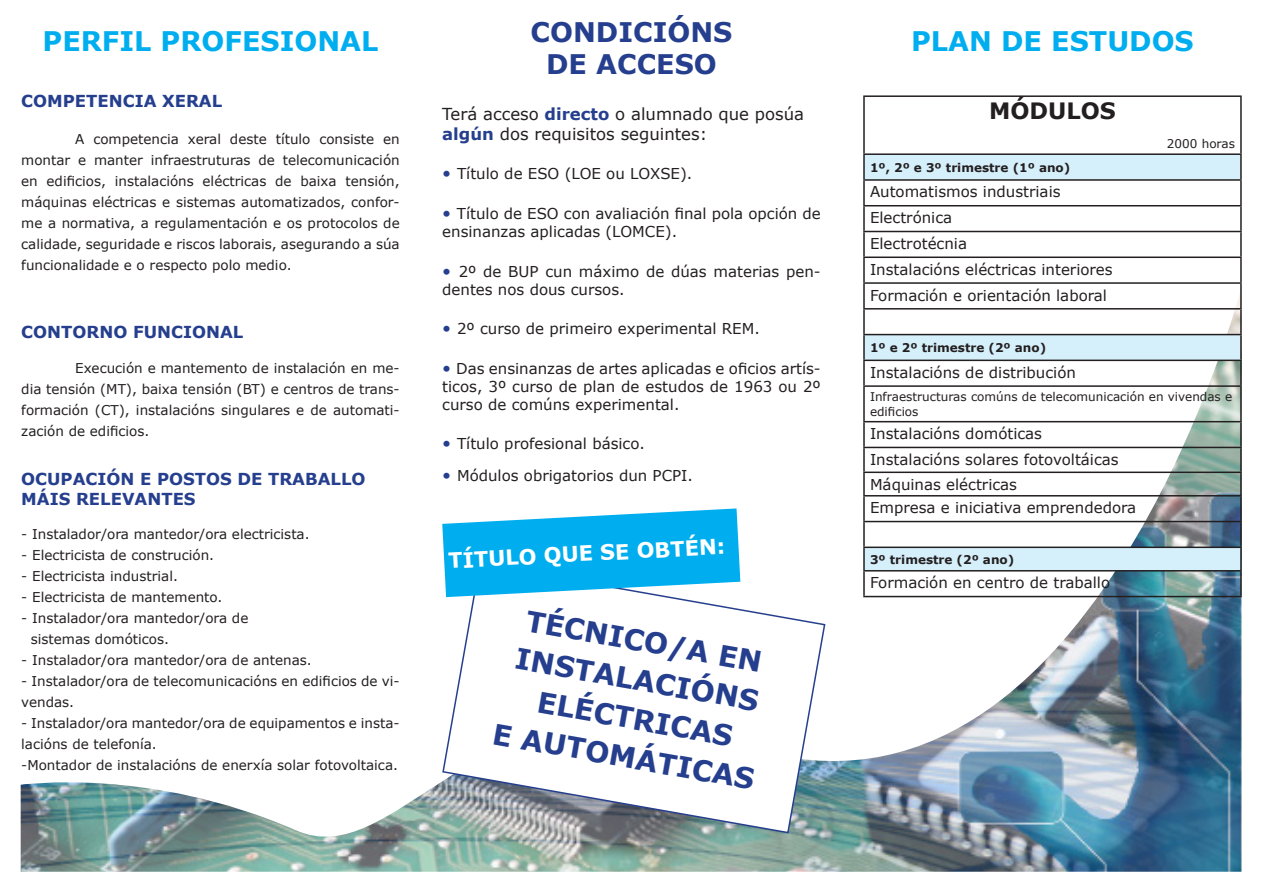
<style>
.page{position:relative;width:1263px;height:893px;background:#fff}
.page>*{position:absolute;margin:0;border:0;box-sizing:border-box;transform-origin:0 0}
.t1{font:700 28.5px/39px "Verdana";color:#253f8e;text-align:center}
.t2{font:700 27px "Verdana";color:#00aeef}
.t3{font:700 27px/32.4px "Verdana";color:#253f8e;text-align:center}
.t4{font:700 22.5px "Verdana";color:#231f20}
.t5{font:700 21px "Verdana";color:#fff}
.t6{font:700 16.5px/19.8px "Verdana";color:#253f8e}
.t7{font:16.5px/19.8px "Verdana";color:#231f20}
.t8{font:15px/18px "Verdana";color:#231f20}
.t9{font:13.5px/21px "Verdana";color:#231f20}
.t10{font:12px/14.4px "Verdana";color:#231f20}
.t11{font:700 12px "Verdana";color:#231f20}
.s1{font-weight:700;color:#253f8e}
.s2{font-size:16.5px;color:#253f8e}
</style>
<div class="page">
<img style="left:21px;top:295px;width:1221px;height:577px">
<svg style="left:441px;top:562px;width:385px;height:272px"></svg>
<svg style="left:442px;top:508px;width:298px;height:89px"></svg>
<div style="left:864px;top:154px;width:377px;height:26px;background:#d6f0fb"></div>
<svg style="left:865px;top:335px;width:375px;height:235px"></svg>
<hr style="left:863px;top:95px;width:379px;height:2px;background:#231f20">
<hr style="left:863px;top:97px;width:2px;height:56px;background:#231f20">
<hr style="left:1240px;top:97px;width:2px;height:56px;background:#231f20">
<hr style="left:863px;top:153px;width:379px;height:2px;background:#231f20">
<hr style="left:863px;top:155px;width:2px;height:24px;background:#231f20">
<hr style="left:1240px;top:155px;width:2px;height:24px;background:#231f20">
<hr style="left:863px;top:179px;width:379px;height:2px;background:#231f20">
<hr style="left:863px;top:181px;width:2px;height:24px;background:#231f20">
<hr style="left:1240px;top:181px;width:2px;height:24px;background:#231f20">
<hr style="left:863px;top:205px;width:379px;height:1px;background:#231f20">
<hr style="left:863px;top:206px;width:2px;height:25px;background:#231f20">
<hr style="left:1240px;top:206px;width:2px;height:25px;background:#231f20">
<hr style="left:863px;top:231px;width:379px;height:1px;background:#231f20">
<hr style="left:863px;top:232px;width:2px;height:25px;background:#231f20">
<hr style="left:1240px;top:232px;width:2px;height:25px;background:#231f20">
<hr style="left:863px;top:257px;width:379px;height:1px;background:#231f20">
<hr style="left:863px;top:258px;width:2px;height:24px;background:#231f20">
<hr style="left:1240px;top:258px;width:2px;height:24px;background:#231f20">
<hr style="left:863px;top:282px;width:379px;height:2px;background:#231f20">
<hr style="left:863px;top:284px;width:2px;height:24px;background:#231f20">
<hr style="left:1240px;top:284px;width:2px;height:24px;background:#231f20">
<hr style="left:863px;top:308px;width:379px;height:2px;background:#231f20">
<hr style="left:863px;top:310px;width:2px;height:24px;background:#231f20">
<hr style="left:1240px;top:310px;width:2px;height:24px;background:#231f20">
<hr style="left:863px;top:334px;width:379px;height:1px;background:#231f20">
<hr style="left:863px;top:335px;width:2px;height:25px;background:#231f20">
<hr style="left:1240px;top:335px;width:2px;height:25px;background:#231f20">
<hr style="left:863px;top:360px;width:379px;height:1px;background:#231f20">
<hr style="left:863px;top:361px;width:2px;height:24px;background:#231f20">
<hr style="left:1240px;top:361px;width:2px;height:24px;background:#231f20">
<hr style="left:863px;top:385px;width:379px;height:2px;background:#231f20">
<hr style="left:863px;top:387px;width:2px;height:34px;background:#231f20">
<hr style="left:1240px;top:387px;width:2px;height:34px;background:#231f20">
<hr style="left:863px;top:421px;width:379px;height:1px;background:#231f20">
<hr style="left:863px;top:422px;width:2px;height:25px;background:#231f20">
<hr style="left:1240px;top:422px;width:2px;height:25px;background:#231f20">
<hr style="left:863px;top:447px;width:379px;height:1px;background:#231f20">
<hr style="left:863px;top:448px;width:2px;height:24px;background:#231f20">
<hr style="left:1240px;top:448px;width:2px;height:24px;background:#231f20">
<hr style="left:863px;top:472px;width:379px;height:1px;background:#231f20">
<hr style="left:863px;top:473px;width:2px;height:22px;background:#231f20">
<hr style="left:1240px;top:473px;width:2px;height:22px;background:#231f20">
<hr style="left:863px;top:495px;width:379px;height:1px;background:#231f20">
<hr style="left:863px;top:496px;width:2px;height:25px;background:#231f20">
<hr style="left:1240px;top:496px;width:2px;height:25px;background:#231f20">
<hr style="left:863px;top:521px;width:379px;height:1px;background:#231f20">
<hr style="left:863px;top:522px;width:2px;height:25px;background:#231f20">
<hr style="left:1240px;top:522px;width:2px;height:25px;background:#231f20">
<hr style="left:863px;top:547px;width:379px;height:1px;background:#231f20">
<hr style="left:863px;top:548px;width:2px;height:22px;background:#231f20">
<hr style="left:1240px;top:548px;width:2px;height:22px;background:#231f20">
<hr style="left:863px;top:570px;width:379px;height:1px;background:#231f20">
<hr style="left:863px;top:571px;width:2px;height:25px;background:#231f20">
<hr style="left:1240px;top:571px;width:2px;height:25px;background:#231f20">
<hr style="left:863px;top:596px;width:379px;height:1px;background:#231f20">
<h2 class="t2" style="left:43px;top:22px;width:337px">PERFIL PROFESIONAL</h2>
<p class="t6" style="left:21px;top:91px;width:202px">COMPETENCIA XERAL</p>
<p class="t9" style="left:21px;top:129px;width:380px;text-align:justify;text-indent:54px">A competencia xeral deste título consiste en montar e manter infraestruturas de telecomunicación en edificios, instalacións eléctricas de baixa tensión, máquinas eléctricas e sistemas automatizados, confor&shy;me a normativa, a regulamentación e os protocolos de calidade, seguridade e riscos laborais, asegurando a súa funcionalidade e o respecto polo medio.</p>
<p class="t6" style="left:21px;top:322px;width:224px">CONTORNO FUNCIONAL</p>
<p class="t9" style="left:21px;top:357px;width:380px;text-align:justify;text-indent:54px">Execución e mantemento de instalación en me&shy;dia tensión (MT), baixa tensión (BT) e centros de trans&shy;formación (CT), instalacións singulares e de automati&shy;zación de edificios.</p>
<p class="t6" style="left:21px;top:469px;width:346px">OCUPACIÓN E POSTOS DE TRABALLO<br>MÁIS RELEVANTES</p>
<p class="t9" style="left:21px;top:524px;width:290px">- Instalador/ora mantedor/ora electricista.</p>
<p class="t9" style="left:21px;top:545px;width:194px">- Electricista de construción.</p>
<p class="t9" style="left:21px;top:566px;width:158px">- Electricista industrial.</p>
<p class="t9" style="left:21px;top:587px;width:203px">- Electricista de mantemento.</p>
<p class="t9" style="left:31px;top:608px;width:219px;text-indent:-10px">- Instalador/ora mantedor/ora de sistemas domóticos.</p>
<p class="t9" style="left:21px;top:650px;width:292px">- Instalador/ora mantedor/ora de antenas.</p>
<p class="t9" style="left:21px;top:671px;width:380px">- Instalador/ora de telecomunicacións en edificios de vi&shy;vendas.</p>
<p class="t9" style="left:21px;top:713px;width:380px">- Instalador/ora mantedor/ora de equipamentos e insta&shy;lacións de telefonía.<br>-Montador de instalacións de enerxía solar fotovoltaica.</p>
<h2 class="t3" style="left:531px;top:15px;width:203px">CONDICIÓNS<br>DE ACCESO</h2>
<p class="t7" style="left:442px;top:104px;width:363px">Terá acceso <span class="s1">directo</span> o alumnado que posúa <span class="s1">algún</span> dos requisitos seguintes:</p>
<p class="t8" style="left:442px;top:165px;width:252px"><span class="s2">•</span> Título de ESO (LOE ou LOXSE).</p>
<p class="t8" style="left:442px;top:204px;width:380px"><span class="s2">•</span> Título de ESO con avaliación final pola opción de ensinanzas aplicadas (LOMCE).</p>
<p class="t8" style="left:442px;top:262px;width:380px"><span class="s2">•</span> 2º de BUP cun máximo de dúas materias pen&shy;dentes nos dous cursos.</p>
<p class="t8" style="left:442px;top:320px;width:319px"><span class="s2">•</span> 2º curso de primeiro experimental REM.</p>
<p class="t8" style="left:442px;top:359px;width:380px;text-align:justify"><span class="s2">•</span> Das ensinanzas de artes aplicadas e oficios artís&shy;ticos, 3º curso de plan de estudos de 1963 ou 2º curso de comúns experimental.</p>
<p class="t8" style="left:442px;top:435px;width:204px"><span class="s2">•</span> Título profesional básico.</p>
<p class="t8" style="left:442px;top:466px;width:252px"><span class="s2">•</span> Módulos obrigatorios dun PCPI.</p>
<h3 class="t5" style="left:448px;top:546px;width:279px;rotate:-3deg">TÍTULO QUE SE OBTÉN:</h3>
<h1 class="t1" style="left:517px;top:598px;width:267px;rotate:10deg">TÉCNICO/A EN<br>INSTALACIÓNS<br>ELÉCTRICAS<br>E AUTOMÁTICAS</h1>
<h2 class="t2" style="left:911px;top:22px;width:284px">PLAN DE ESTUDOS</h2>
<h3 class="t4" style="left:989px;top:95px;width:128px">MÓDULOS</h3>
<p class="t11" style="left:870px;top:159px;width:202px">1º, 2º e 3º trimestre (1º ano)</p>
<p class="t8" style="left:870px;top:179px;width:244px;line-height:25.8px">Automatismos industriais<br>Electrónica<br>Electrotécnia<br>Instalacións eléctricas interiores<br>Formación e orientación laboral</p>
<p class="t10" style="left:1167px;top:137px;width:69px">2000 horas</p>
<p class="t11" style="left:870px;top:339px;width:178px">1º e 2º trimestre (2º ano)</p>
<p class="t8" style="left:870px;top:363px;width:207px">Instalacións de distribución</p>
<p class="t10" style="left:870px;top:390px;width:364px">Infraestructuras comúns de telecomunicación en vivendas e edificios</p>
<p class="t8" style="left:870px;top:421px;width:250px;line-height:25.3px">Instalacións domóticas<br>Instalacións solares fotovoltáicas<br>Máquinas eléctricas</p>
<p class="t8" style="left:870px;top:499px;width:268px">Empresa e iniciativa emprendedora</p>
<p class="t11" style="left:870px;top:551px;width:146px">3º trimestre (2º ano)</p>
<p class="t8" style="left:870px;top:574px;width:242px">Formación en centro de traballo</p>
</div>
